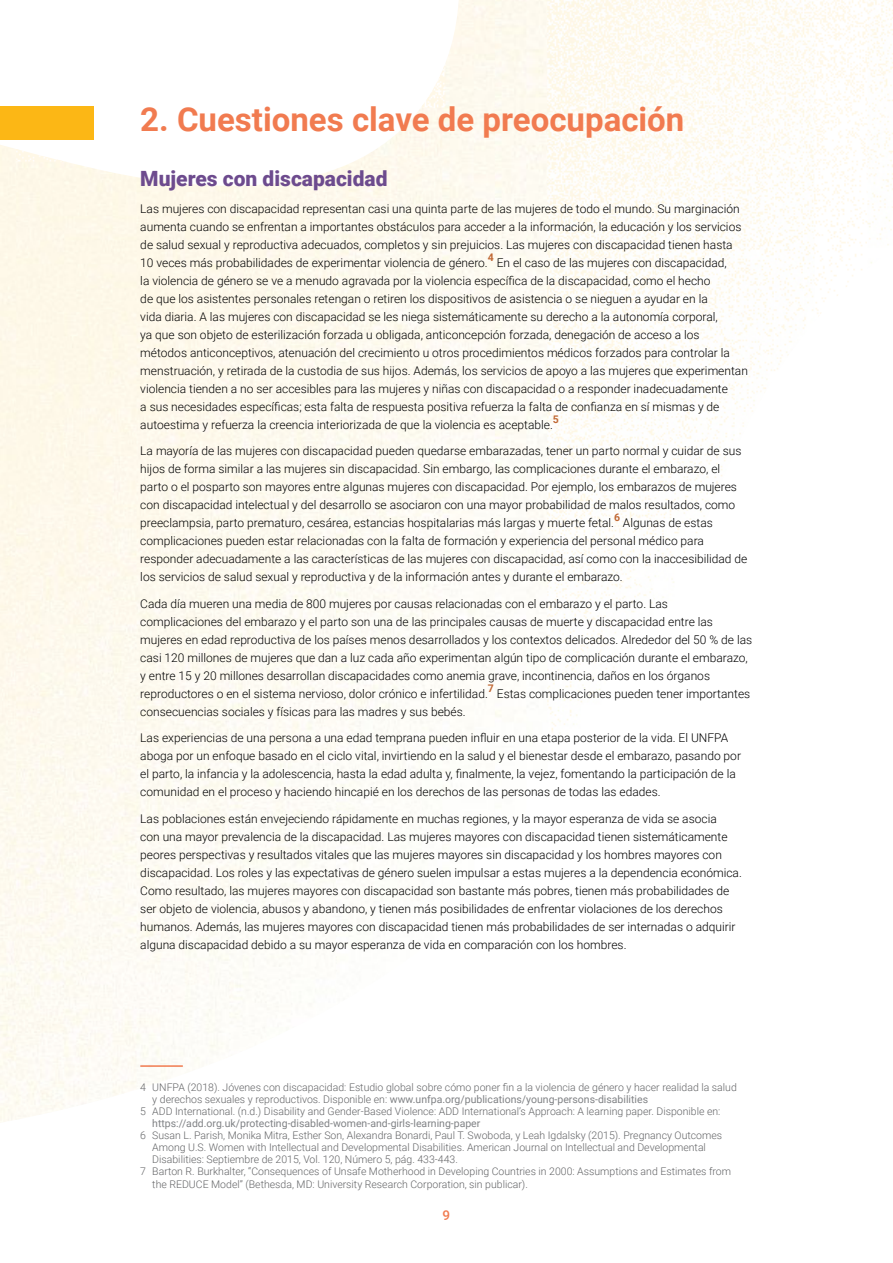
<style>
.page{position:relative;width:893px;height:1263px;background:#fff}
.page>*{position:absolute;margin:0;border:0;box-sizing:border-box;transform-origin:0 0}
.t1{font:700 33px "Roboto";color:#f17b50}
.H2{font:900 21px "Roboto";color:#6d4b8e}
.t2{font:500 13.5px "Roboto";color:#f17b50}
.Body{font:300 12px/18px "Roboto";color:#000}
.footnote{font:300 10.5px/12px "Roboto";color:#636466}
.Body-2{font:700 10.5px "Roboto";color:#c06834}
.s1{font-weight:400;color:#808285}
</style>
<div class="page">
<img style="left:0;top:139px;width:19px;height:984px">
<div style="left:495px;top:0;width:52px;height:809px;background:#fefcf5"></div>
<img style="left:547px;top:0;width:54px;height:734px">
<img style="left:601px;top:0;width:53px;height:676px">
<img style="left:654px;top:0;width:54px;height:599px">
<img style="left:708px;top:0;width:52px;height:505px">
<img style="left:760px;top:0;width:54px;height:392px">
<img style="left:814px;top:0;width:53px;height:314px">
<img style="left:867px;top:0;width:26px;height:264px">
<img style="left:16px;top:149px;width:50px;height:13px">
<img style="left:421px;top:65px;width:24px;height:43px">
<div style="left:0;top:106px;width:94px;height:33px;background:#fcb715"></div>
<hr style="left:140px;top:1065px;width:43px;height:2px;background:#f17b50">
<p class="t1" style="left:140px;top:96px;width:546px">2. Cuestiones clave de preocupación</p>
<p class="H2" style="left:140px;top:164px;width:249px">Mujeres con discapacidad</p>
<p class="Body" style="left:140px;top:199px;width:603px">Las mujeres con discapacidad representan casi una quinta parte de las mujeres de todo el mundo. Su marginación aumenta cuando se enfrentan a importantes obstáculos para acceder a la información, la educación y los servicios de salud sexual y reproductiva adecuados, completos y sin prejuicios. Las mujeres con discapacidad tienen hasta 10 veces más probabilidades de experimentar violencia de género.</p>
<p class="Body-2" style="left:488px;top:250px;width:8px">4</p>
<p class="Body" style="left:140px;top:253px;width:609px;text-indent:356px">En el caso de las mujeres con discapacidad,<br>la violencia de género se ve a menudo agravada por la violencia específica de la discapacidad, como el hecho<br>de que los asistentes personales retengan o retiren los dispositivos de asistencia o se nieguen a ayudar en la<br>vida diaria. A las mujeres con discapacidad se les niega sistemáticamente su derecho a la autonomía corporal,<br>ya que son objeto de esterilización forzada u obligada, anticoncepción forzada, denegación de acceso a los métodos anticonceptivos, atenuación del crecimiento u otros procedimientos médicos forzados para controlar la menstruación, y retirada de la custodia de sus hijos. Además, los servicios de apoyo a las mujeres que experimentan violencia tienden a no ser accesibles para las mujeres y niñas con discapacidad o a responder inadecuadamente<br>a sus necesidades específicas; esta falta de respuesta positiva refuerza la falta de confianza en sí mismas y de autoestima y refuerza la creencia interiorizada de que la violencia es aceptable.</p>
<p class="Body-2" style="left:553px;top:412px;width:8px">5</p>
<p class="Body" style="left:140px;top:442px;width:603px">La mayoría de las mujeres con discapacidad pueden quedarse embarazadas, tener un parto normal y cuidar de sus hijos de forma similar a las mujeres sin discapacidad. Sin embargo, las complicaciones durante el embarazo, el parto o el posparto son mayores entre algunas mujeres con discapacidad. Por ejemplo, los embarazos de mujeres con discapacidad intelectual y del desarrollo se asociaron con una mayor probabilidad de malos resultados, como preeclampsia, parto prematuro, cesárea, estancias hospitalarias más largas y muerte fetal.</p>
<p class="Body-2" style="left:614px;top:510px;width:8px">6</p>
<p class="Body" style="left:140px;top:514px;width:609px;text-indent:483px">Algunas de estas complicaciones pueden estar relacionadas con la falta de formación y experiencia del personal médico para responder adecuadamente a las características de las mujeres con discapacidad, así como con la inaccesibilidad de los servicios de salud sexual y reproductiva y de la información antes y durante el embarazo.</p>
<p class="Body" style="left:140px;top:594px;width:613px">Cada día mueren una media de 800 mujeres por causas relacionadas con el embarazo y el parto. Las complicaciones del embarazo y el parto son una de las principales causas de muerte y discapacidad entre las mujeres en edad reproductiva de los países menos desarrollados y los contextos delicados. Alrededor del 50 % de las casi 120 millones de mujeres que dan a luz cada año experimentan algún tipo de complicación durante el embarazo, y entre 15 y 20 millones desarrollan discapacidades como anemia grave, incontinencia, daños en los órganos reproductores o en el sistema nervioso, dolor crónico e infertilidad.</p>
<p class="Body-2" style="left:488px;top:681px;width:8px">7</p>
<p class="Body" style="left:497px;top:684px;width:255px">Estas complicaciones pueden tener importantes</p>
<p class="Body" style="left:140px;top:702px;width:327px">consecuencias sociales y físicas para las madres y sus bebés.</p>
<p class="Body" style="left:140px;top:729px;width:602px">Las experiencias de una persona a una edad temprana pueden influir en una etapa posterior de la vida. El UNFPA aboga por un enfoque basado en el ciclo vital, invirtiendo en la salud y el bienestar desde el embarazo, pasando por el parto, la infancia y la adolescencia, hasta la edad adulta y, finalmente, la vejez, fomentando la participación de la comunidad en el proceso y haciendo hincapié en los derechos de las personas de todas las edades.</p>
<p class="Body" style="left:140px;top:809px;width:603px">Las poblaciones están envejeciendo rápidamente en muchas regiones, y la mayor esperanza de vida se asocia<br>con una mayor prevalencia de la discapacidad. Las mujeres mayores con discapacidad tienen sistemáticamente peores perspectivas y resultados vitales que las mujeres mayores sin discapacidad y los hombres mayores con discapacidad. Los roles y las expectativas de género suelen impulsar a estas mujeres a la dependencia económica.<br>Como resultado, las mujeres mayores con discapacidad son bastante más pobres, tienen más probabilidades de ser objeto de violencia, abusos y abandono, y tienen más posibilidades de enfrentar violaciones de los derechos humanos. Además, las mujeres mayores con discapacidad tienen más probabilidades de ser internadas o adquirir alguna discapacidad debido a su mayor esperanza de vida en comparación con los hombres.</p>
<p class="footnote" style="left:152px;top:1081px;width:586px;text-indent:-12px">4 UNFPA (2018). Jóvenes con discapacidad: Estudio global sobre cómo poner fin a la violencia de género y hacer realidad la salud y derechos sexuales y reproductivos. Disponible en: <span class="s1">www.unfpa.org/publications/young-persons-disabilities</span></p>
<p class="footnote" style="left:152px;top:1105px;width:570px;text-indent:-12px">5 ADD International. (n.d.) Disability and Gender-Based Violence: ADD International’s Approach: A learning paper. Disponible en: <span class="s1">https://add.org.uk/protecting-disabled-women-and-girls-learning-paper</span></p>
<p class="footnote" style="left:152px;top:1129px;width:571px;text-indent:-12px">6 Susan L. Parish, Monika Mitra, Esther Son, Alexandra Bonardi, Paul T. Swoboda, y Leah Igdalsky (2015). Pregnancy Outcomes<br>Among U.S. Women with Intellectual and Developmental Disabilities. American Journal on Intellectual and Developmental<br>Disabilities: Septiembre de 2015, Vol. 120, Número 5, pág. 433-443.</p>
<p class="footnote" style="left:152px;top:1165px;width:580px;text-indent:-12px">7 Barton R. Burkhalter, “Consequences of Unsafe Motherhood in Developing Countries in 2000: Assumptions and Estimates from the REDUCE Model” (Bethesda, MD: University Research Corporation, sin publicar).</p>
<p class="t2" style="left:443px;top:1206px;width:9px">9</p>
</div>
